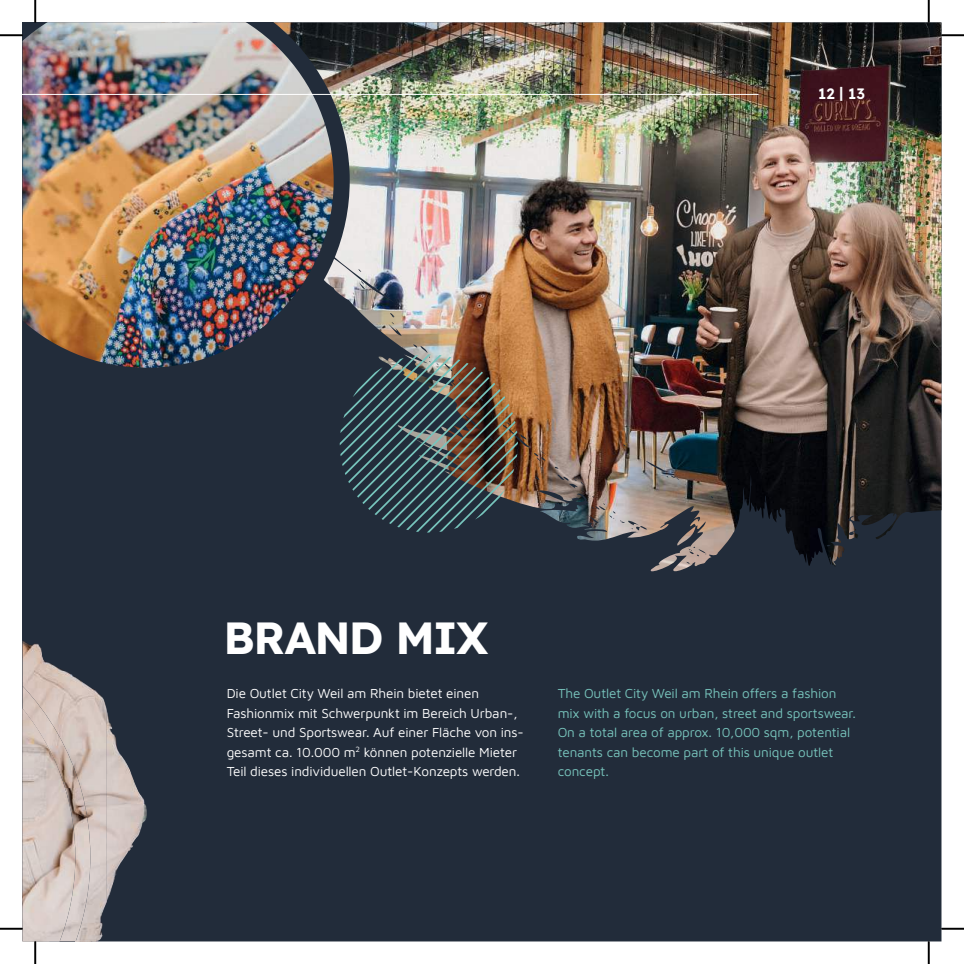
<style>
.page{position:relative;width:964px;height:964px;background:#fff}
.page>*{position:absolute;margin:0;border:0;box-sizing:border-box;transform-origin:0 0}
.t1{font:700 45px "Lexend";letter-spacing:-.035em;color:#fff}
.t2{font:600 15px "Lexend";color:#fff}
.t3{font:13.5px/19.5px "Maven Pro";letter-spacing:-.01em;color:#fff}
.t4{font:13.5px/19.5px "Maven Pro";letter-spacing:-.01em;color:#77c4bc}
</style>
<div class="page">
<img style="left:23px;top:22px;width:918px;height:919px">
<img style="left:161px;top:22px;width:308px;height:449px">
<img style="left:22px;top:22px;width:328px;height:362px">
<img style="left:97px;top:640px;width:10px;height:150px">
<img style="left:106px;top:708px;width:41px;height:194px">
<img style="left:97px;top:790px;width:10px;height:149px">
<img style="left:340px;top:354px;width:178px;height:178px">
<hr style="left:22px;top:94px;width:736px;height:1px;background:#fff">
<hr style="left:0;top:34px;width:23px;height:2px;background:#000">
<hr style="left:941px;top:34px;width:22px;height:2px;background:#000">
<hr style="left:941px;top:927px;width:22px;height:2px;background:#000">
<hr style="left:34px;top:0;width:2px;height:22px;background:#000">
<hr style="left:927px;top:0;width:2px;height:22px;background:#000">
<hr style="left:927px;top:941px;width:2px;height:22px;background:#000">
<svg style="left:0;top:607px;width:97px;height:356px"></svg>
<h1 class="t1" style="left:223px;top:612px;width:266px">BRAND MIX</h1>
<p class="t2" style="left:818px;top:85px;width:48px">12 | 13</p>
<p class="t3" style="left:227px;top:685px;width:298px">Die Outlet City Weil am Rhein bietet einen Fashionmix mit Schwerpunkt im Bereich Urban-, Street- und Sportswear. Auf einer Fläche von ins&shy;gesamt ca. 10.000 m<sup>2</sup> können potenzielle Mieter Teil dieses individuellen Outlet-Konzepts werden.</p>
<p class="t4" style="left:557px;top:685px;width:300px">The Outlet City Weil am Rhein offers a fashion mix with a focus on urban, street and sportswear.<br>On a total area of approx. 10,000 sqm, potential tenants can become part of this unique outlet concept.</p>
</div>
